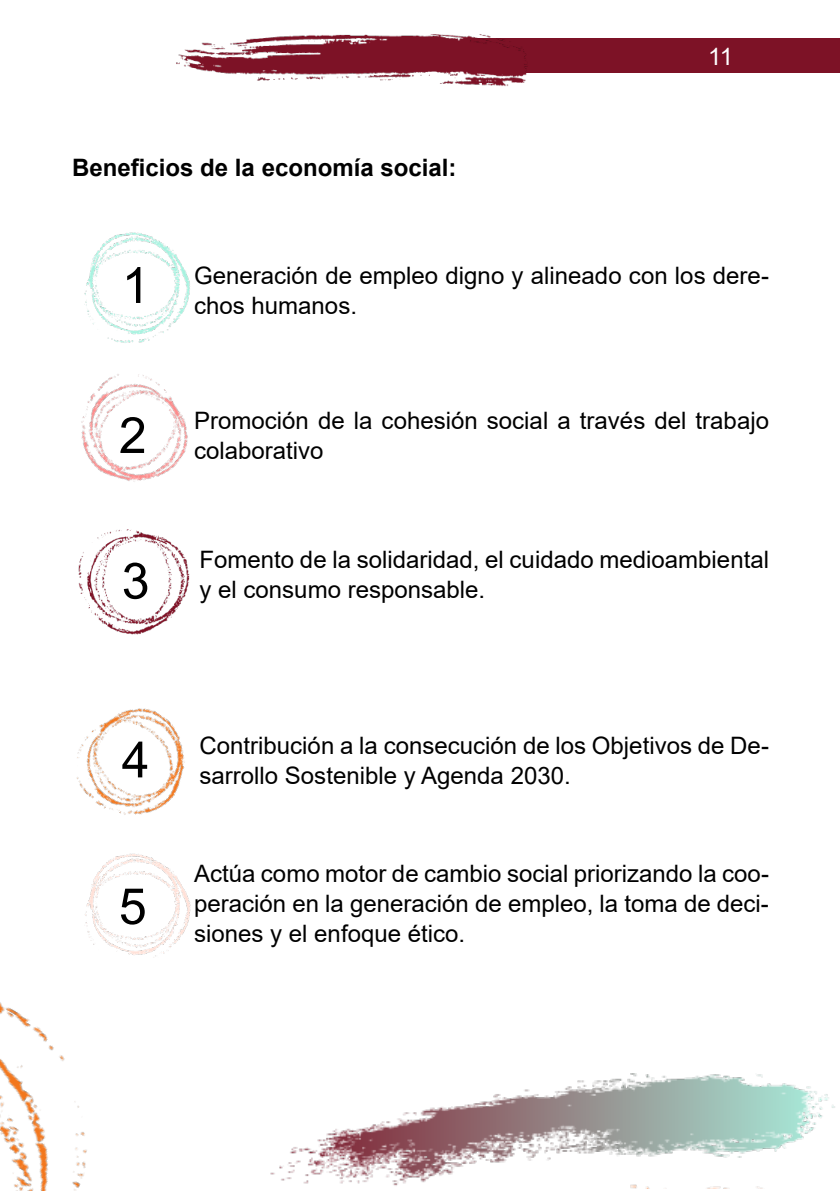
<style>
.page{position:relative;width:840px;height:1191px;background:#fff}
.page>*{position:absolute;margin:0;border:0;box-sizing:border-box;transform-origin:0 0}
.t1{font:50px "Arial";color:#000}
.t2{font:24px/30px "Arial";color:#000}
.t3{font:700 24px "Arial";color:#000}
.t4{font:24px "Arial";color:#fff}
</style>
<div class="page">
<img style="left:0;top:957px;width:154px;height:234px">
<img style="left:85px;top:232px;width:105px;height:111px">
<img style="left:78px;top:530px;width:112px;height:105px">
<img style="left:77px;top:708px;width:108px;height:107px">
<img style="left:81px;top:374px;width:107px;height:108px">
<img style="left:85px;top:853px;width:106px;height:104px">
<img style="left:270px;top:1073px;width:565px;height:115px">
<div style="left:468px;top:38px;width:371px;height:34px;background:#7d1226"></div>
<img style="left:176px;top:34px;width:395px;height:52px">
<p class="t3" style="left:72px;top:151px;width:386px">Beneficios de la economía social:</p>
<p class="t4" style="left:708px;top:40px;width:26px">11</p>
<h1 class="t1" style="left:122px;top:251px;width:29px">1</h1>
<h1 class="t1" style="left:119px;top:401px;width:29px">2</h1>
<h1 class="t1" style="left:122px;top:546px;width:29px">3</h1>
<p class="t2" style="left:194px;top:260px;width:576px">Generación de empleo digno y alineado con los dere&shy;chos humanos.</p>
<p class="t2" style="left:194px;top:405px;width:576px">Promoción de la cohesión social a través del trabajo colaborativo</p>
<p class="t2" style="left:199px;top:544px;width:570px">Fomento de la solidaridad, el cuidado medioambiental y el consumo responsable.</p>
<h1 class="t1" style="left:122px;top:725px;width:29px">4</h1>
<h1 class="t1" style="left:119px;top:872px;width:29px">5</h1>
<p class="t2" style="left:199px;top:730px;width:570px">Contribución a la consecución de los Objetivos de De&shy;sarrollo Sostenible y Agenda 2030.</p>
<p class="t2" style="left:194px;top:858px;width:576px;text-align:justify">Actúa como motor de cambio social priorizando la coo&shy;peración en la generación de empleo, la toma de deci&shy;siones y el enfoque ético.</p>
</div>
